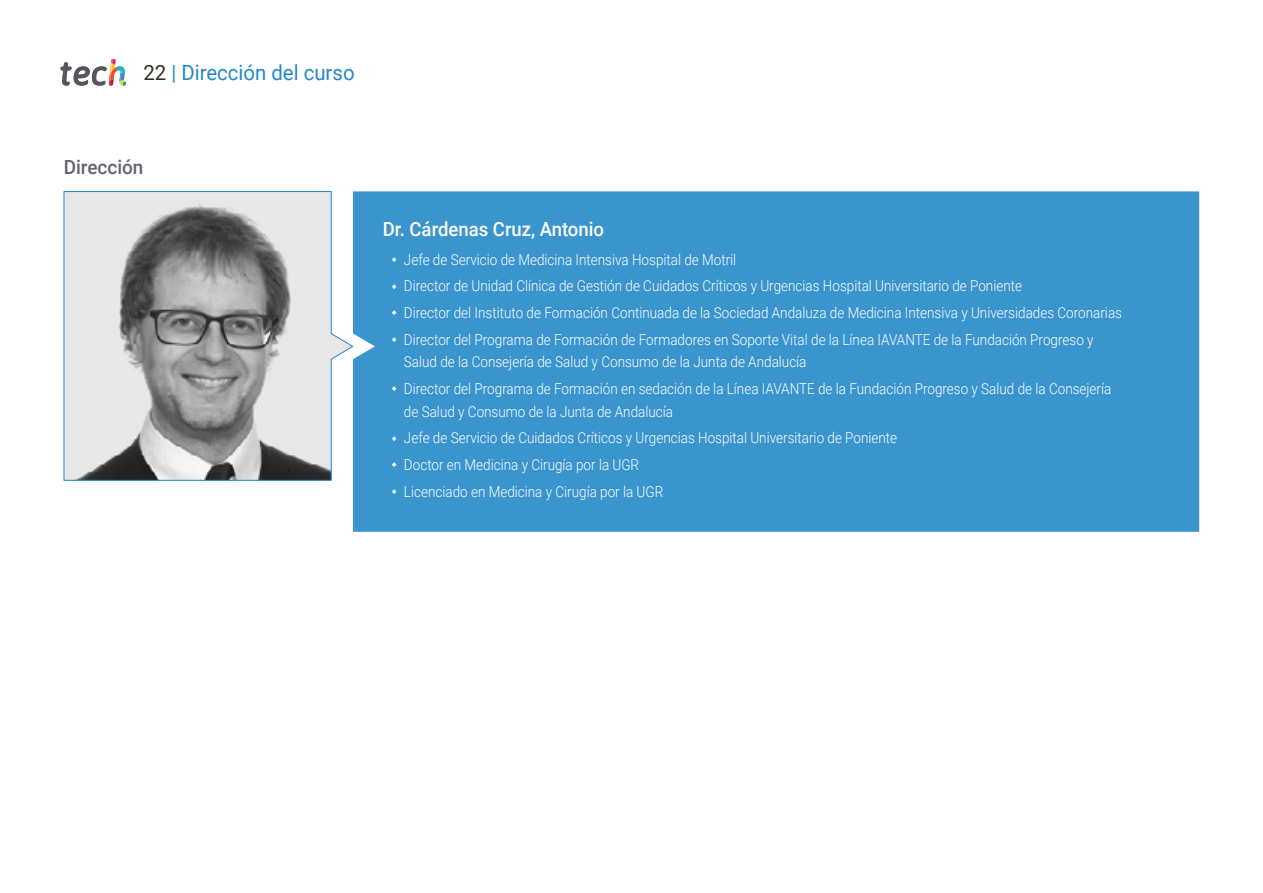
<style>
.page{position:relative;width:1263px;height:893px;background:#fff}
.page>*{position:absolute;margin:0;border:0;box-sizing:border-box;transform-origin:0 0}
.t1{font:21px "Roboto";color:#2488c9}
.t2{font:500 19.5px "Roboto";color:#fff;scale:.95 1}
.t3{font:500 19.5px "Roboto";color:#61646a}
.t4{font:300 15px/26.7px "Roboto";color:#fff;scale:.9 1}
.s1{color:#312e20}
</style>
<div class="page">
<div style="left:353px;top:191px;width:846px;height:341px;background:#3a94ce"></div>
<svg style="left:64px;top:191px;width:289px;height:290px;background:#b7b8b9"></svg>
<svg style="left:61px;top:59px;width:65px;height:27px"></svg>
<svg style="left:392px;top:257px;width:5px;height:5px"></svg>
<svg style="left:392px;top:284px;width:5px;height:5px"></svg>
<svg style="left:392px;top:310px;width:5px;height:5px"></svg>
<svg style="left:392px;top:337px;width:5px;height:5px"></svg>
<svg style="left:392px;top:386px;width:5px;height:5px"></svg>
<svg style="left:392px;top:436px;width:5px;height:5px"></svg>
<svg style="left:392px;top:462px;width:5px;height:5px"></svg>
<svg style="left:392px;top:489px;width:5px;height:5px"></svg>
<h1 class="t1" style="left:144px;top:57px;width:213px"><span class="s1">22</span> | Dirección del curso</h1>
<h2 class="t3" style="left:64px;top:154px;width:81px">Dirección</h2>
<h2 class="t2" style="left:383px;top:215px;width:234px">Dr. Cárdenas Cruz, Antonio</h2>
<p class="t4" style="left:404px;top:245px;width:799px">Jefe de Servicio de Medicina Intensiva Hospital de Motril<br>Director de Unidad Clínica de Gestión de Cuidados Críticos y Urgencias Hospital Universitario de Poniente<br>Director del Instituto de Formación Continuada de la Sociedad Andaluza de Medicina Intensiva y Universidades Coronarias Director del Programa de Formación de Formadores en Soporte Vital de la Línea IAVANTE de la Fundación Progreso y</p>
<p class="t4" style="left:404px;top:348px;width:787px">Salud de la Consejería de Salud y Consumo de la Junta de Andalucía<br>Director del Programa de Formación en sedación de la Línea IAVANTE de la Fundación Progreso y Salud de la Consejería</p>
<p class="t4" style="left:404px;top:397px;width:549px">de Salud y Consumo de la Junta de Andalucía<br>Jefe de Servicio de Cuidados Críticos y Urgencias Hospital Universitario de Poniente Doctor en Medicina y Cirugía por la UGR<br>Licenciado en Medicina y Cirugía por la UGR</p>
</div>
